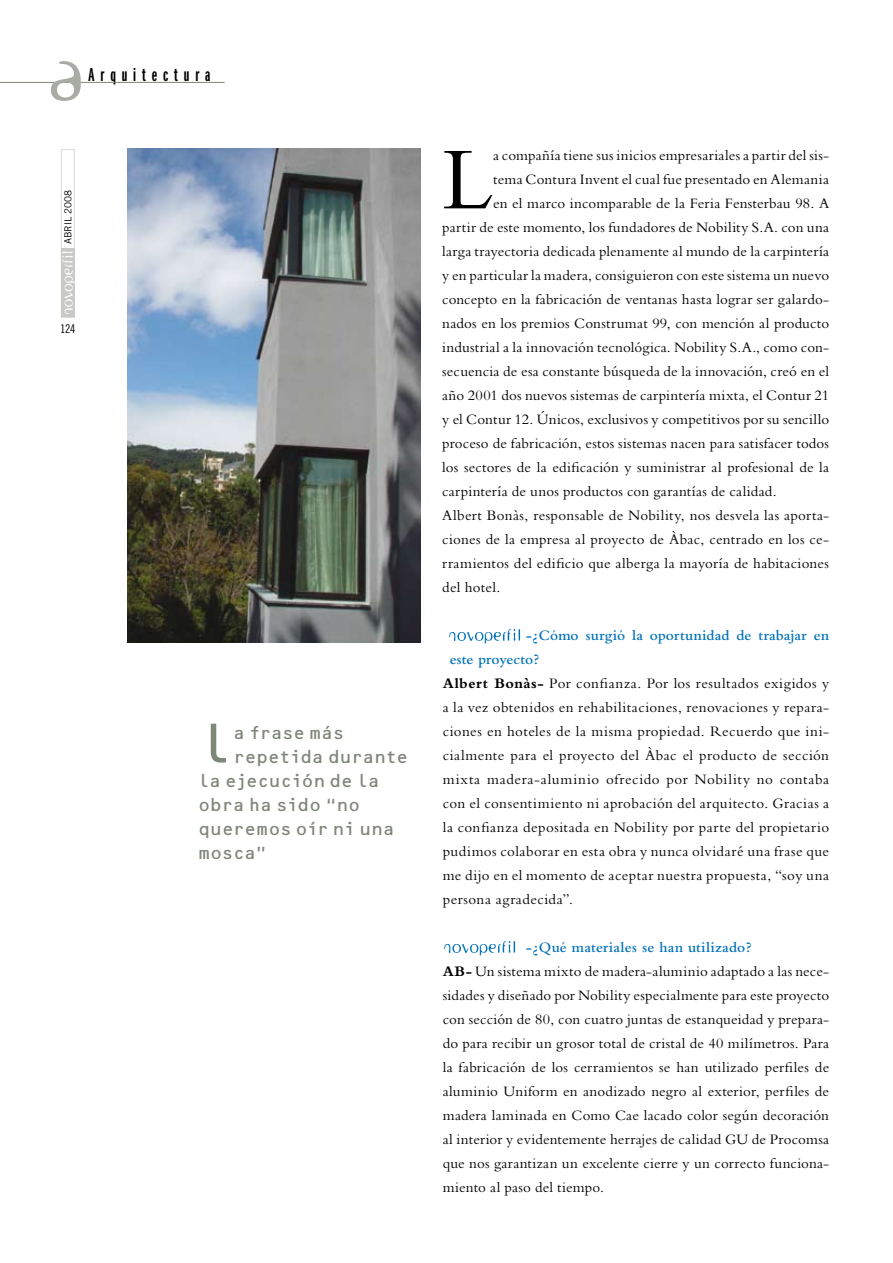
<style>
.page{position:relative;width:893px;height:1263px;background:#fff}
.page>*{position:absolute;margin:0;border:0;box-sizing:border-box;transform-origin:0 0}
.t1{font:92.1px "Bembo";color:#000}
.t2{font:66px "Bio Plasm LT";color:#a9aca4}
.t3{font:53.4px "OCRB Alternate";color:#7f867a}
.t4{font:19.5px "Franklin Gothic Demi X Cmpr";letter-spacing:.305em;color:#000}
.t5{font:18px "OCRB Alternate";letter-spacing:-.09em;color:#7f867a}
.t6{font:18px "OCRB Alternate";letter-spacing:-.11em;color:#7f867a}
.t7{font:15px/24px "Bembo";letter-spacing:.02em;color:#000}
.t8{font:600 15px "Bembo";letter-spacing:.005em;color:#0072ba}
.t9{font:15px "Bembo";letter-spacing:.04em;color:#000}
.t10{font:12px "Trade Gothic Cond Eighteen";color:#000}
.t11{font:9.75px "Trade Gothic";letter-spacing:-.005em;color:#000}
.s1{font-weight:700}
.s2{font-weight:600;color:#0072ba}
</style>
<div class="page">
<div style="left:61px;top:149px;width:14px;height:169px;border:1px solid #c9cac5"></div>
<div style="left:61px;top:248px;width:14px;height:69px;background:#c9cac5"></div>
<img style="left:62px;top:251px;width:13px;height:63px">
<hr style="left:0;top:82px;width:225px;height:1px;background:#7f867a">
<img style="left:128px;top:149px;width:293px;height:493px">
<img style="left:449px;top:629px;width:72px;height:15px">
<img style="left:444px;top:941px;width:72px;height:15px">
<h2 class="t2" style="left:46px;top:32px;width:42px">a</h2>
<h3 class="t4" style="left:88px;top:64px;width:124px">Arquitectura</h3>
<p class="t11" style="left:62px;top:244px;width:55px;rotate:-90deg">ABRIL 2008</p>
<p class="t10" style="left:60px;top:321px;width:17px">124</p>
<h3 class="t3" style="left:198px;top:713px;width:40px">l</h3>
<p class="t5" style="left:233px;top:722px;width:114px">a frase más</p>
<p class="t5" style="left:233px;top:746px;width:177px">repetida durante</p>
<p class="t6" style="left:198px;top:770px;width:184px">la ejecución de la</p>
<p class="t5" style="left:198px;top:794px;width:165px">obra ha sido “no</p>
<p class="t5" style="left:198px;top:818px;width:199px">queremos oír ni una</p>
<p class="t5" style="left:198px;top:842px;width:72px">mosca”</p>
<h1 class="t1" style="left:442px;top:126px;width:52px">L</h1>
<p class="t7" style="left:493px;top:143px;width:338px">a compañía tiene sus inicios empresariales a partir del sis-</p>
<p class="t7" style="left:493px;top:167px;width:337px">tema Contura Invent el cual fue presentado en Alemania</p>
<p class="t7" style="left:493px;top:191px;width:338px">en el marco incomparable de la Feria Fensterbau 98. A</p>
<p class="t7" style="left:442px;top:215px;width:388px">partir de este momento, los fundadores de Nobility S.A. con una</p>
<p class="t7" style="left:442px;top:239px;width:388px">larga trayectoria dedicada plenamente al mundo de la carpintería</p>
<p class="t7" style="left:442px;top:263px;width:388px">y en particular la madera, consiguieron con este sistema un nuevo</p>
<p class="t7" style="left:442px;top:287px;width:388px">concepto en la fabricación de ventanas hasta lograr ser galardo-</p>
<p class="t7" style="left:442px;top:311px;width:388px">nados en los premios Construmat 99, con mención al producto</p>
<p class="t7" style="left:442px;top:335px;width:388px">industrial a la innovación tecnológica. Nobility S.A., como con-</p>
<p class="t7" style="left:442px;top:359px;width:388px">secuencia de esa constante búsqueda de la innovación, creó en el</p>
<p class="t7" style="left:442px;top:383px;width:388px">año 2001 dos nuevos sistemas de carpintería mixta, el Contur 21</p>
<p class="t7" style="left:442px;top:407px;width:388px">y el Contur 12. Únicos, exclusivos y competitivos por su sencillo</p>
<p class="t7" style="left:442px;top:431px;width:388px">proceso de fabricación, estos sistemas nacen para satisfacer todos</p>
<p class="t7" style="left:442px;top:455px;width:388px">los sectores de la edificación y suministrar al profesional de la</p>
<p class="t7" style="left:442px;top:479px;width:336px">carpintería de unos productos con garantías de calidad.</p>
<p class="t7" style="left:442px;top:503px;width:388px">Albert Bonàs, responsable de Nobility, nos desvela las aporta-</p>
<p class="t7" style="left:442px;top:527px;width:388px">ciones de la empresa al proyecto de Àbac, centrado en los ce-</p>
<p class="t7" style="left:442px;top:551px;width:388px">rramientos del edificio que alberga la mayoría de habitaciones</p>
<p class="t7" style="left:442px;top:575px;width:60px">del hotel.</p>
<p class="t8" style="left:526px;top:627px;width:304px">-¿Cómo surgió la oportunidad de trabajar en</p>
<p class="t8" style="left:450px;top:651px;width:91px">este proyecto?</p>
<p class="t7" style="left:443px;top:671px;width:388px"><span class="s1">Albert Bonàs-</span> Por confianza. Por los resultados exigidos y</p>
<p class="t7" style="left:443px;top:695px;width:388px">a la vez obtenidos en rehabilitaciones, renovaciones y repara-</p>
<p class="t7" style="left:443px;top:719px;width:388px">ciones en hoteles de la misma propiedad. Recuerdo que ini-</p>
<p class="t7" style="left:443px;top:743px;width:388px">cialmente para el proyecto del Àbac el producto de sección</p>
<p class="t9" style="left:443px;top:771px;width:388px">mixta madera-aluminio ofrecido por Nobility no contaba</p>
<p class="t7" style="left:443px;top:791px;width:388px">con el consentimiento ni aprobación del arquitecto. Gracias a</p>
<p class="t7" style="left:443px;top:815px;width:388px">la confianza depositada en Nobility por parte del propietario</p>
<p class="t7" style="left:443px;top:839px;width:388px">pudimos colaborar en esta obra y nunca olvidaré una frase que</p>
<p class="t7" style="left:443px;top:863px;width:388px">me dijo en el momento de aceptar nuestra propuesta, “soy una</p>
<p class="t7" style="left:443px;top:887px;width:132px">persona agradecida”.</p>
<p class="t7" style="left:443px;top:935px;width:388px;text-indent:83px"><span class="s2">-¿Qué materiales se han utilizado?<br></span><span class="s1">AB-</span> Un sistema mixto de madera-aluminio adaptado a las nece&shy;sidades y diseñado por Nobility especialmente para este proyecto con sección de 80, con cuatro juntas de estanqueidad y prepara&shy;do para recibir un grosor total de cristal de 40 milímetros. Para la fabricación de los cerramientos se han utilizado perfiles de aluminio Uniform en anodizado negro al exterior, perfiles de madera laminada en Como Cae lacado color según decoración al interior y evidentemente herrajes de calidad GU de Procomsa que nos garantizan un excelente cierre y un correcto funciona&shy;miento al paso del tiempo.</p>
</div>
